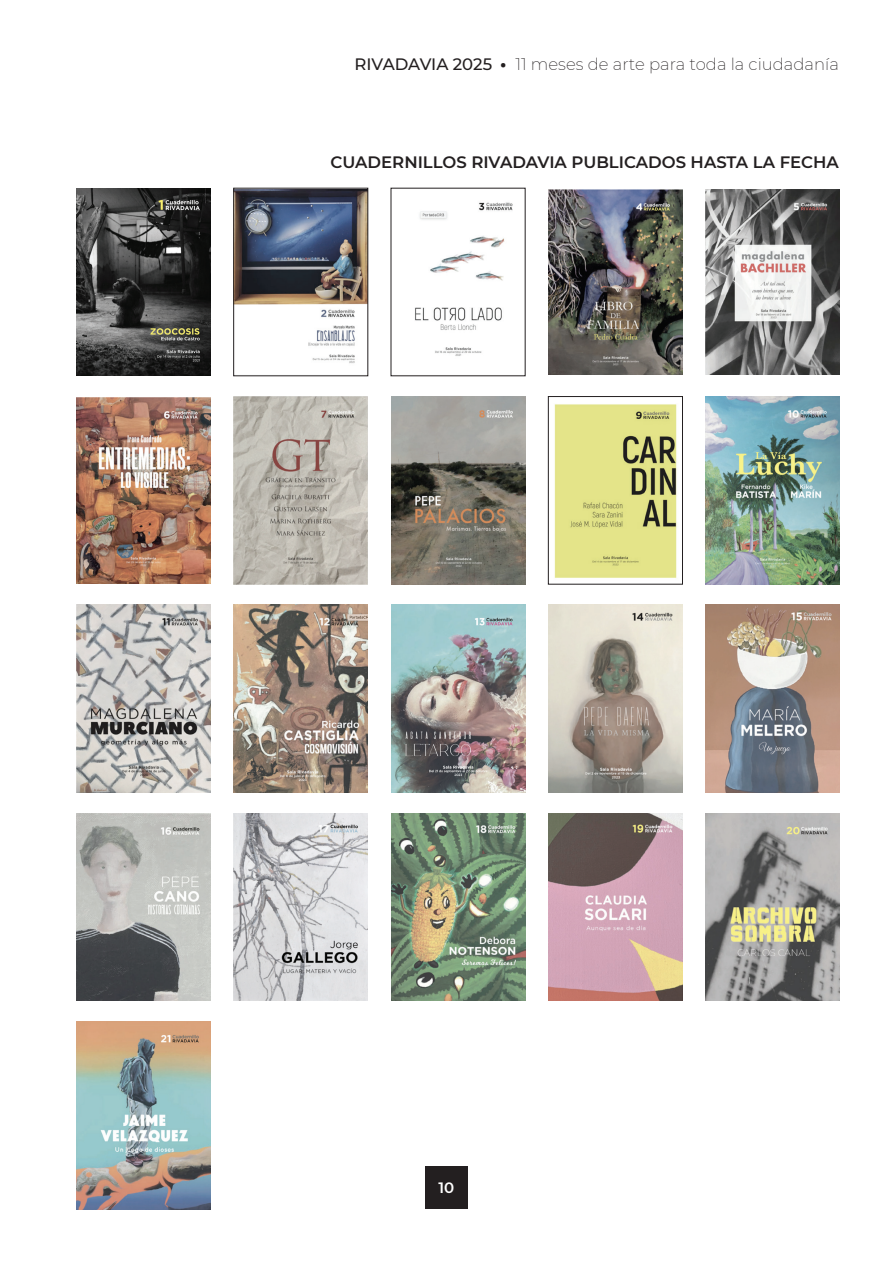
<style>
.page{position:relative;width:893px;height:1263px;background:#fff}
.page>*{position:absolute;margin:0;border:0;box-sizing:border-box;transform-origin:0 0}
.t1{font:200 16.5px "Montserrat";color:#231f20}
.t2{font:600 16.5px "Montserrat";color:#231f20}
.t3{font:600 15px "Montserrat";color:#fff}
.s1{font-weight:500}
.s2{font-weight:900}
</style>
<div class="page">
<div style="left:425px;top:1166px;width:43px;height:43px;background:#231f20"></div>
<img style="left:76px;top:188px;width:134px;height:188px">
<img style="left:235px;top:190px;width:131px;height:173px">
<div style="left:233px;top:188px;width:135px;height:188px;border:1px solid #231f20"></div>
<img style="left:415px;top:202px;width:98px;height:154px">
<img style="left:548px;top:189px;width:134px;height:186px">
<img style="left:706px;top:190px;width:134px;height:184px">
<img style="left:76px;top:397px;width:134px;height:186px">
<img style="left:234px;top:396px;width:134px;height:188px">
<img style="left:391px;top:396px;width:134px;height:188px">
<img style="left:554px;top:404px;width:123px;height:174px">
<div style="left:548px;top:396px;width:135px;height:188px;border:1px solid #231f20"></div>
<img style="left:706px;top:396px;width:134px;height:188px">
<img style="left:76px;top:605px;width:134px;height:187px">
<img style="left:76px;top:813px;width:134px;height:188px">
<img style="left:76px;top:1022px;width:134px;height:187px">
<img style="left:234px;top:605px;width:134px;height:187px">
<img style="left:234px;top:813px;width:134px;height:188px">
<img style="left:391px;top:605px;width:134px;height:187px">
<img style="left:391px;top:813px;width:134px;height:188px">
<img style="left:548px;top:605px;width:134px;height:187px">
<img style="left:548px;top:813px;width:134px;height:188px">
<img style="left:706px;top:605px;width:134px;height:187px">
<img style="left:706px;top:813px;width:134px;height:188px">
<p class="t1" style="left:355px;top:53px;width:486px"><span class="s1">RIVADAVIA 2025</span> <span class="s2">·</span> 11 meses de arte para toda la ciudadanía</p>
<p class="t2" style="left:331px;top:150px;width:510px">CUADERNILLOS RIVADAVIA PUBLICADOS HASTA LA FECHA</p>
<p class="t3" style="left:439px;top:1177px;width:17px">10</p>
</div>
